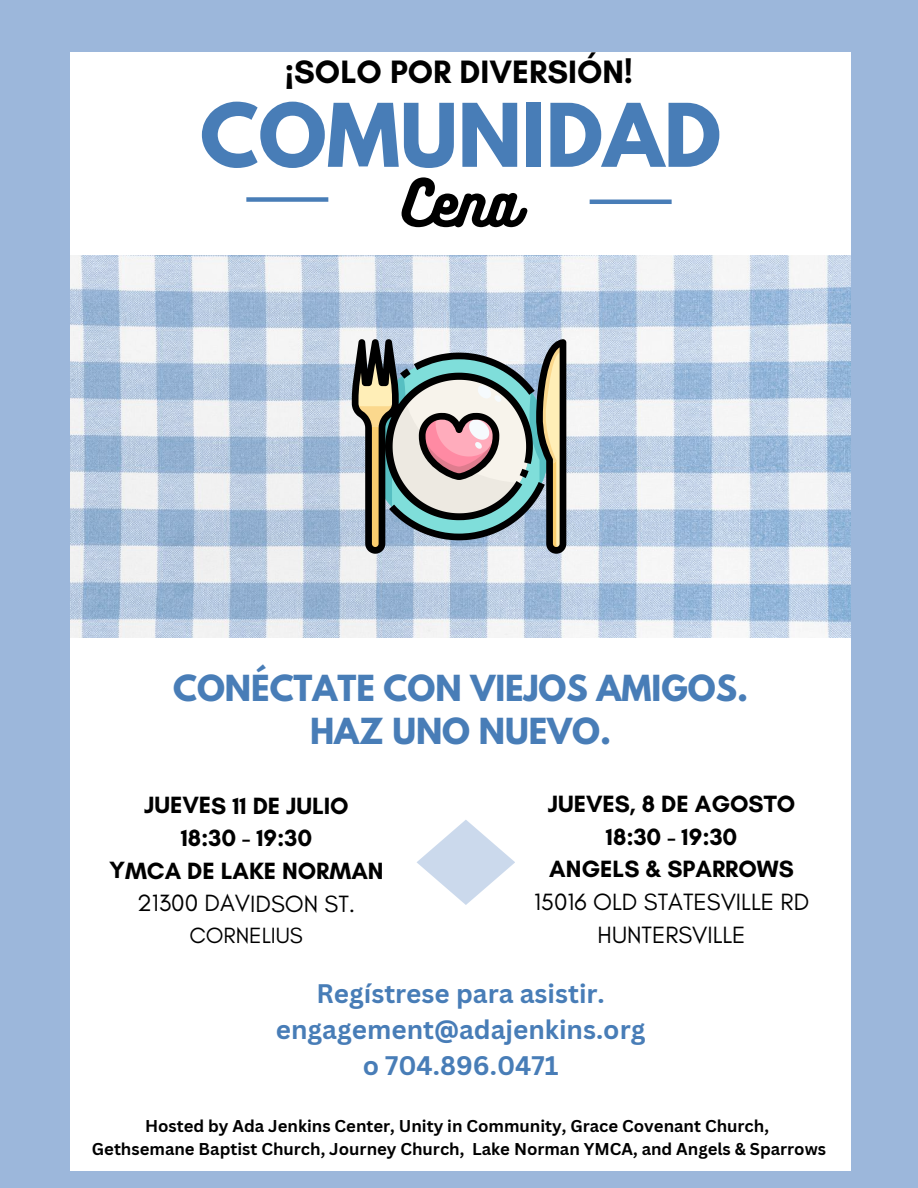
<style>
.page{position:relative;width:918px;height:1188px;background:#9cb7db}
.page>*{position:absolute;margin:0;border:0;box-sizing:border-box;transform-origin:0 0}
.t1{font:700 77.55px "League Spartan";color:#487db7}
.t2{font:57.3px "Bukhari Script";color:#000}
.t3{font:700 33px "Glacial Indifference";color:#000}
.t4{font:700 31.8px/43.8px "League Spartan";color:#487db7;text-align:center}
.t5{font:700 26.1px/36px "Canva Sans";color:#487db7;text-align:center}
.t6{font:700 24px/32.7px "Glacial Indifference";color:#000;text-align:center}
.t7{font:24px/32.7px "Glacial Indifference";color:#000;text-align:center}
.t8{font:22.5px "Glacial Indifference";letter-spacing:-.005em;color:#000}
.t9{font:700 16.65px/22.5px "Canva Sans";color:#000;text-align:center}
.s1{font-family:"Noto Sans"}
</style>
<div class="page">
<div style="left:70px;top:52px;width:781px;height:1119px;background:#fff"></div>
<img style="left:70px;top:256px;width:781px;height:381px">
<div style="left:246px;top:197px;width:82px;height:5px;background:#487db7"></div>
<hr style="left:590px;top:200px;width:82px;height:4px;background:#487db7">
<svg style="left:417px;top:820px;width:98px;height:85px"></svg>
<svg style="left:352px;top:339px;width:214px;height:215px;background:#949b98"></svg>
<h3 class="t3" style="left:285px;top:51px;width:350px"><span class="s1">¡</span>SOLO POR DIVERSIÓN!</h3>
<h1 class="t1" style="left:200px;top:75px;width:523px">COMUNIDAD</h1>
<h2 class="t2" style="left:403px;top:174px;width:117px">Cena</h2>
<h3 class="t4" style="left:173px;top:665px;width:577px">CONÉCTATE CON VIEJOS AMIGOS.<br>HAZ UNO NUEVO.</h3>
<h3 class="t6" style="left:548px;top:787px;width:249px">JUEVES, 8 DE AGOSTO<br>18:30 - 19:30<br>ANGELS &amp; SPARROWS</h3>
<h3 class="t7" style="left:534px;top:886px;width:277px">15016 OLD STATESVILLE RD<br>HUNTERSVILLE</h3>
<h3 class="t6" style="left:109px;top:789px;width:276px">JUEVES 11 DE JULIO<br>18:30 - 19:30<br>YMCA DE LAKE NORMAN</h3>
<h3 class="t7" style="left:137px;top:888px;width:220px">21300 DAVIDSON ST.</h3>
<h3 class="t8" style="left:189px;top:923px;width:115px">CORNELIUS</h3>
<h3 class="t5" style="left:276px;top:976px;width:371px">Regístrese para asistir. engagement@adajenkins.org o 704.896.0471</h3>
<p class="t9" style="left:92px;top:1115px;width:736px">Hosted by Ada Jenkins Center, Unity in Community, Grace Covenant Church,<br>Gethsemane Baptist Church, Journey Church, Lake Norman YMCA, and Angels &amp; Sparrows</p>
</div>
